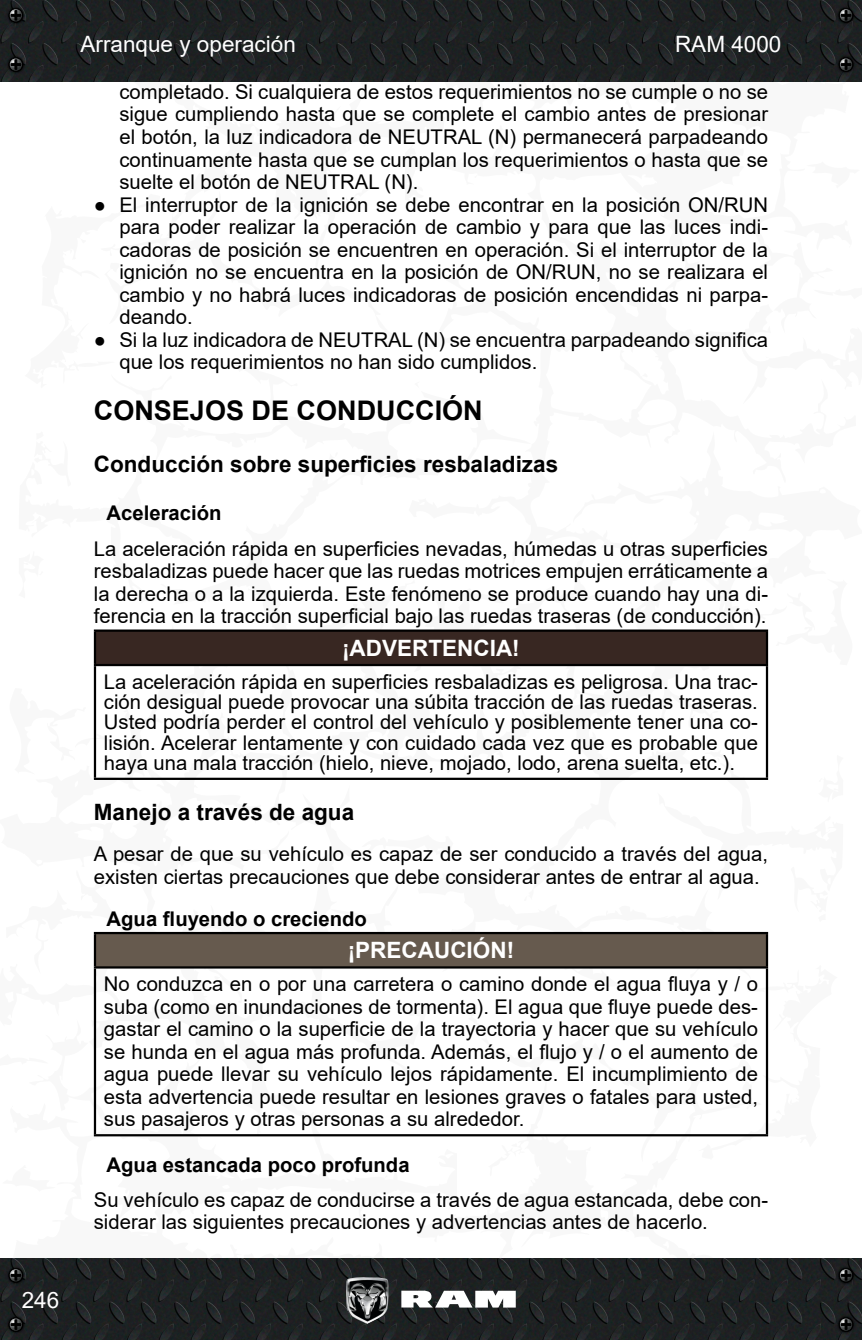
<style>
.page{position:relative;width:862px;height:1340px;background:#fff}
.page>*{position:absolute;margin:0;border:0;box-sizing:border-box;transform-origin:0 0}
._1_Título{font:700 27px "Arial";color:#000}
._2_Subtítulo{font:700 22.5px "Arial";color:#000}
.t1{font:22.5px "Arial";color:#fff}
.Adver_Preca_Título{font:700 22.5px "Arial";color:#fff}
._4_Normal{font:20.25px/22.5px "Arial";color:#000;text-align:justify}
.Adver_Preca_Texto{font:20.25px/20.2px "Arial";color:#000;text-align:justify}
._3_Tercer_sub{font:700 20.25px "Arial";color:#000}
</style>
<div class="page">
<svg style="left:861px;top:39px;width:1px;height:1259px"></svg>
<img style="left:0;top:0;width:861px;height:81px">
<img style="left:0;top:1258px;width:861px;height:81px">
<svg style="left:401px;top:1290px;width:114px;height:17px"></svg>
<img style="left:346px;top:1276px;width:42px;height:47px">
<img style="left:5px;top:4px;width:22px;height:22px">
<svg style="left:8px;top:8px;width:16px;height:15px"></svg>
<img style="left:5px;top:1264px;width:22px;height:22px">
<svg style="left:8px;top:1267px;width:16px;height:15px"></svg>
<img style="left:834px;top:4px;width:22px;height:22px">
<svg style="left:837px;top:8px;width:16px;height:15px"></svg>
<img style="left:834px;top:1264px;width:22px;height:22px">
<svg style="left:837px;top:1267px;width:16px;height:15px"></svg>
<img style="left:5px;top:53px;width:22px;height:23px">
<svg style="left:8px;top:57px;width:16px;height:15px"></svg>
<img style="left:5px;top:1313px;width:22px;height:22px">
<svg style="left:8px;top:1316px;width:16px;height:15px"></svg>
<img style="left:834px;top:53px;width:22px;height:23px">
<svg style="left:837px;top:57px;width:16px;height:15px"></svg>
<img style="left:834px;top:1313px;width:22px;height:22px">
<svg style="left:837px;top:1316px;width:16px;height:15px"></svg>
<div style="left:95px;top:630px;width:671px;height:35px;background:#382722"></div>
<hr style="left:94px;top:629px;width:673px;height:2px;background:#000">
<hr style="left:94px;top:631px;width:2px;height:33px;background:#000">
<hr style="left:765px;top:631px;width:2px;height:33px;background:#000">
<hr style="left:94px;top:664px;width:673px;height:2px;background:#000">
<hr style="left:94px;top:666px;width:2px;height:111px;background:#000">
<hr style="left:765px;top:666px;width:2px;height:111px;background:#000">
<hr style="left:94px;top:777px;width:673px;height:3px;background:#000">
<div style="left:95px;top:933px;width:671px;height:34px;background:#665a4e"></div>
<hr style="left:94px;top:931px;width:673px;height:3px;background:#000">
<hr style="left:94px;top:934px;width:2px;height:32px;background:#000">
<hr style="left:765px;top:934px;width:2px;height:32px;background:#000">
<hr style="left:94px;top:966px;width:673px;height:2px;background:#000">
<hr style="left:94px;top:968px;width:2px;height:166px;background:#000">
<hr style="left:765px;top:968px;width:2px;height:166px;background:#000">
<hr style="left:94px;top:1134px;width:673px;height:2px;background:#000">
<p class="t1" style="left:80px;top:29px;width:217px">Arranque y operación</p>
<p class="t1" style="left:674px;top:29px;width:108px">RAM 4000</p>
<p class="_4_Normal" style="left:119px;top:80px;width:649px">completado. Si cualquiera de estos requerimientos no se cumple o no se sigue cumpliendo hasta que se complete el cambio antes de presionar el botón, la luz indicadora de NEUTRAL (N) permanecerá parpadeando continuamente hasta que se cumplan los requerimientos o hasta que se suelte el botón de NEUTRAL (N).</p>
<p class="_4_Normal" style="left:119px;top:193px;width:650px;text-indent:-26px">● El interruptor de la ignición se debe encontrar en la posición ON/RUN para poder realizar la operación de cambio y para que las luces indi&shy;cadoras de posición se encuentren en operación. Si el interruptor de la ignición no se encuentra en la posición de ON/RUN, no se realizara el cambio y no habrá luces indicadoras de posición encendidas ni parpa&shy;deando.</p>
<p class="_4_Normal" style="left:119px;top:328px;width:649px;text-indent:-26px">● Si la luz indicadora de NEUTRAL (N) se encuentra parpadeando significa que los requerimientos no han sido cumplidos.</p>
<p class="_1_Título" style="left:94px;top:391px;width:390px">CONSEJOS DE CONDUCCIÓN</p>
<p class="_2_Subtítulo" style="left:94px;top:448px;width:465px">Conducción sobre superficies resbaladizas</p>
<p class="_3_Tercer_sub" style="left:107px;top:499px;width:116px">Aceleración</p>
<p class="_4_Normal" style="left:94px;top:537px;width:675px">La aceleración rápida en superficies nevadas, húmedas u otras superficies resbaladizas puede hacer que las ruedas motrices empujen erráticamente a la derecha o a la izquierda. Este fenómeno se produce cuando hay una di&shy;ferencia en la tracción superficial bajo las ruedas traseras (de conducción).</p>
<p class="Adver_Preca_Título" style="left:342px;top:632px;width:179px">¡ADVERTENCIA!</p>
<p class="Adver_Preca_Texto" style="left:104px;top:671px;width:655px">La aceleración rápida en superficies resbaladizas es peligrosa. Una trac&shy;ción desigual puede provocar una súbita tracción de las ruedas traseras.<br>Usted podría perder el control del vehículo y posiblemente tener una co&shy;lisión. Acelerar lentamente y con cuidado cada vez que es probable que haya una mala tracción (hielo, nieve, mojado, lodo, arena suelta, etc.).</p>
<p class="_2_Subtítulo" style="left:94px;top:796px;width:262px">Manejo a través de agua</p>
<p class="_4_Normal" style="left:94px;top:842px;width:675px">A pesar de que su vehículo es capaz de ser conducido a través del agua, existen ciertas precauciones que debe considerar antes de entrar al agua.</p>
<p class="_3_Tercer_sub" style="left:107px;top:904px;width:261px">Agua fluyendo o creciendo</p>
<p class="Adver_Preca_Título" style="left:347px;top:934px;width:168px">¡PRECAUCIÓN!</p>
<p class="_4_Normal" style="left:104px;top:972px;width:655px">No conduzca en o por una carretera o camino donde el agua fluya y / o suba (como en inundaciones de tormenta). El agua que fluye puede des&shy;gastar el camino o la superficie de la trayectoria y hacer que su vehículo se hunda en el agua más profunda. Además, el flujo y / o el aumento de agua puede llevar su vehículo lejos rápidamente. El incumplimiento de esta advertencia puede resultar en lesiones graves o fatales para usted, sus pasajeros y otras personas a su alrededor.</p>
<p class="_3_Tercer_sub" style="left:107px;top:1150px;width:304px">Agua estancada poco profunda</p>
<p class="_4_Normal" style="left:94px;top:1188px;width:675px">Su vehículo es capaz de conducirse a través de agua estancada, debe con&shy;siderar las siguientes precauciones y advertencias antes de hacerlo.</p>
<p class="t1" style="left:22px;top:1284px;width:39px">246</p>
</div>
